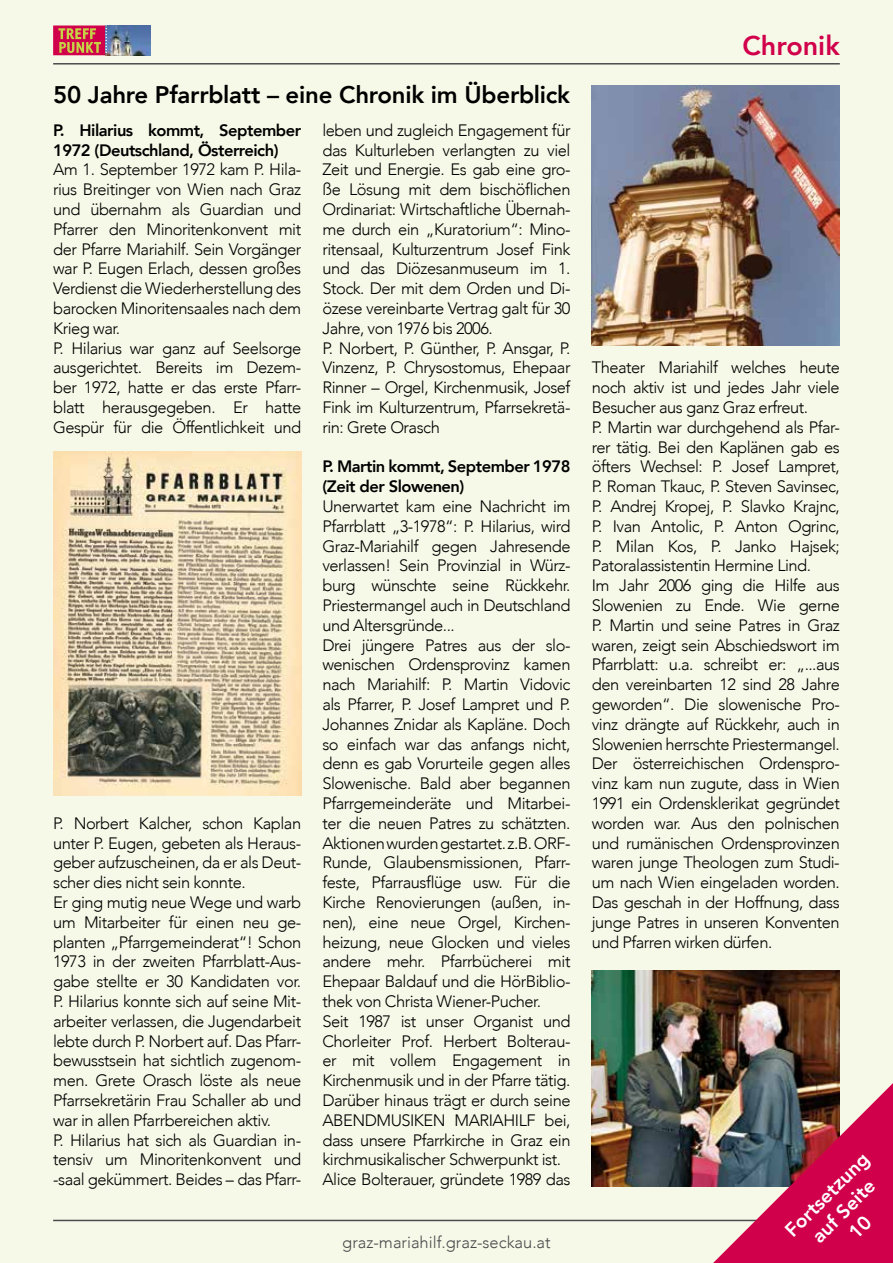
<style>
.page{position:relative;width:893px;height:1263px;background:#f7f9e8}
.page>*{position:absolute;margin:0;border:0;box-sizing:border-box;transform-origin:0 0}
.t1{font:800 27px "Avenir LT Com";color:#d1004b}
.t2{font:800 24px "Avenir LT Com";letter-spacing:-.01em;color:#000}
.t3{font:800 19.5px/23.4px "Avenir LT Com";color:#fff;text-align:center}
.t4{font:300 16.5px/19.8px "Avenir LT Com";letter-spacing:-.03em;color:#000}
.t5{font:800 16.5px/19.8px "Avenir LT Com";letter-spacing:-.03em;color:#000}
.t6{font:300 16.5px "Avenir LT Com";color:#4b4b4d}
</style>
<div class="page">
<hr style="left:53px;top:1220px;width:787px;height:1px;background:#4b4b4d">
<hr style="left:53px;top:63px;width:787px;height:2px;background:#4b4b4d">
<img style="left:107px;top:26px;width:44px;height:29px">
<svg style="left:53px;top:26px;width:54px;height:30px;background:#cb4851"></svg>
<img style="left:592px;top:970px;width:248px;height:216px">
<img style="left:713px;top:1083px;width:180px;height:180px">
<img style="left:592px;top:85px;width:248px;height:260px">
<img style="left:53px;top:452px;width:248px;height:343px">
<h2 class="t2" style="left:53px;top:81px;width:519px">50 Jahre Pfarrblatt – eine Chronik im Überblick</h2>
<p class="t5" style="left:53px;top:120px;width:250px">P. Hilarius kommt, September<br>1972 (Deutschland, Österreich)</p>
<p class="t4" style="left:53px;top:160px;width:250px">Am 1. September 1972 kam P. Hila&shy;rius Breitinger von Wien nach Graz und übernahm als Guardian und<br>Pfarrer den Minoritenkonvent mit der Pfarre Mariahilf. Sein Vorgänger war P. Eugen Erlach, dessen großes<br>Verdienst die Wiederherstellung des barocken Minoritensaales nach dem<br>Krieg war.<br>P. Hilarius war ganz auf Seelsorge ausgerichtet. Bereits im Dezem&shy;ber 1972, hatte er das erste Pfarr&shy;blatt herausgegeben. Er hatte<br>Gespür für die Öffentlichkeit und</p>
<p class="t4" style="left:322px;top:120px;width:250px">leben und zugleich Engagement für das Kulturleben verlangten zu viel Zeit und Energie. Es gab eine gro&shy;ße Lösung mit dem bischöflichen Ordinariat: Wirtschaftliche Übernah&shy;me durch ein „Kuratorium“: Mino&shy;ritensaal, Kulturzentrum Josef Fink und das Diözesanmuseum im 1.<br>Stock. Der mit dem Orden und Di&shy;özese vereinbarte Vertrag galt für 30<br>Jahre, von 1976 bis 2006.<br>P. Norbert, P. Günther, P. Ansgar, P.<br>Vinzenz, P. Chrysostomus, Ehepaar Rinner – Orgel, Kirchenmusik, Josef Fink im Kulturzentrum, Pfarrsekretä&shy;rin: Grete Orasch</p>
<p class="t5" style="left:322px;top:457px;width:250px">P. Martin kommt, September 1978 (Zeit der Slowenen)</p>
<p class="t4" style="left:322px;top:496px;width:250px">Unerwartet kam eine Nachricht im Pfarrblatt „3-1978“: P. Hilarius, wird Graz-Mariahilf gegen Jahresende verlassen! Sein Provinzial in Würz&shy;burg wünschte seine Rückkehr.<br>Priestermangel auch in Deutschland und Altersgründe...<br>Drei jüngere Patres aus der slo&shy;wenischen Ordensprovinz kamen nach Mariahilf: P. Martin Vidovic als Pfarrer, P. Josef Lampret und P.<br>Johannes Znidar als Kapläne. Doch so einfach war das anfangs nicht, denn es gab Vorurteile gegen alles Slowenische. Bald aber begannen Pfarrgemeinderäte und Mitarbei&shy;ter die neuen Patres zu schätzten.<br>Aktionen wurden gestartet. z.B. ORF-Runde, Glaubensmissionen, Pfarr&shy;feste, Pfarrausflüge usw. Für die Kirche Renovierungen (außen, in&shy;nen), eine neue Orgel, Kirchen&shy;heizung, neue Glocken und vieles andere mehr. Pfarrbücherei mit Ehepaar Baldauf und die HörBiblio&shy;thek von Christa Wiener-Pucher.<br>Seit 1987 ist unser Organist und Chorleiter Prof. Herbert Bolterau&shy;er mit vollem Engagement in Kirchenmusik und in der Pfarre tätig.<br>Darüber hinaus trägt er durch seine ABENDMUSIKEN MARIAHILF bei, dass unsere Pfarrkirche in Graz ein kirchmusikalischer Schwerpunkt ist.<br>Alice Bolterauer, gründete 1989 das</p>
<p class="t4" style="left:53px;top:813px;width:250px">P. Norbert Kalcher, schon Kaplan unter P. Eugen, gebeten als Heraus&shy;geber aufzuscheinen, da er als Deut&shy;scher dies nicht sein konnte.<br>Er ging mutig neue Wege und warb um Mitarbeiter für einen neu ge&shy;planten „Pfarrgemeinderat“! Schon 1973 in der zweiten Pfarrblatt-Aus&shy;gabe stellte er 30 Kandidaten vor.<br>P. Hilarius konnte sich auf seine Mit&shy;arbeiter verlassen, die Jugendarbeit lebte durch P. Norbert auf. Das Pfarr&shy;bewusstsein hat sichtlich zugenom&shy;men. Grete Orasch löste als neue Pfarrsekretärin Frau Schaller ab und war in allen Pfarrbereichen aktiv.<br>P. Hilarius hat sich als Guardian in&shy;tensiv um Minoritenkonvent und -saal gekümmert. Beides – das Pfarr-</p>
<p class="t6" style="left:342px;top:1232px;width:210px">graz-mariahilf.graz-seckau.at</p>
<h1 class="t1" style="left:742px;top:30px;width:99px">Chronik</h1>
<p class="t4" style="left:592px;top:358px;width:250px">Theater Mariahilf welches heute noch aktiv ist und jedes Jahr viele Besucher aus ganz Graz erfreut.<br>P. Martin war durchgehend als Pfar&shy;rer tätig. Bei den Kaplänen gab es öfters Wechsel: P. Josef Lampret, P. Roman Tkauc, P. Steven Savinsec, P. Andrej Kropej, P. Slavko Krajnc, P. Ivan Antolic, P. Anton Ogrinc, P. Milan Kos, P. Janko Hajsek; Patoralassistentin Hermine Lind.<br>Im Jahr 2006 ging die Hilfe aus Slowenien zu Ende. Wie gerne P. Martin und seine Patres in Graz waren, zeigt sein Abschiedswort im Pfarrblatt: u.a. schreibt er: „...aus den vereinbarten 12 sind 28 Jahre geworden“. Die slowenische Pro&shy;vinz drängte auf Rückkehr, auch in Slowenien herrschte Priestermangel.<br>Der österreichischen Ordenspro&shy;vinz kam nun zugute, dass in Wien 1991 ein Ordensklerikat gegründet worden war. Aus den polnischen und rumänischen Ordensprovinzen waren junge Theologen zum Studi&shy;um nach Wien eingeladen worden.<br>Das geschah in der Hoffnung, dass junge Patres in unseren Konventen und Pfarren wirken dürfen.</p>
<p class="t3" style="left:780px;top:1225px;width:111px;rotate:-45deg">Fortsetzung auf Seite<br>10</p>
</div>
